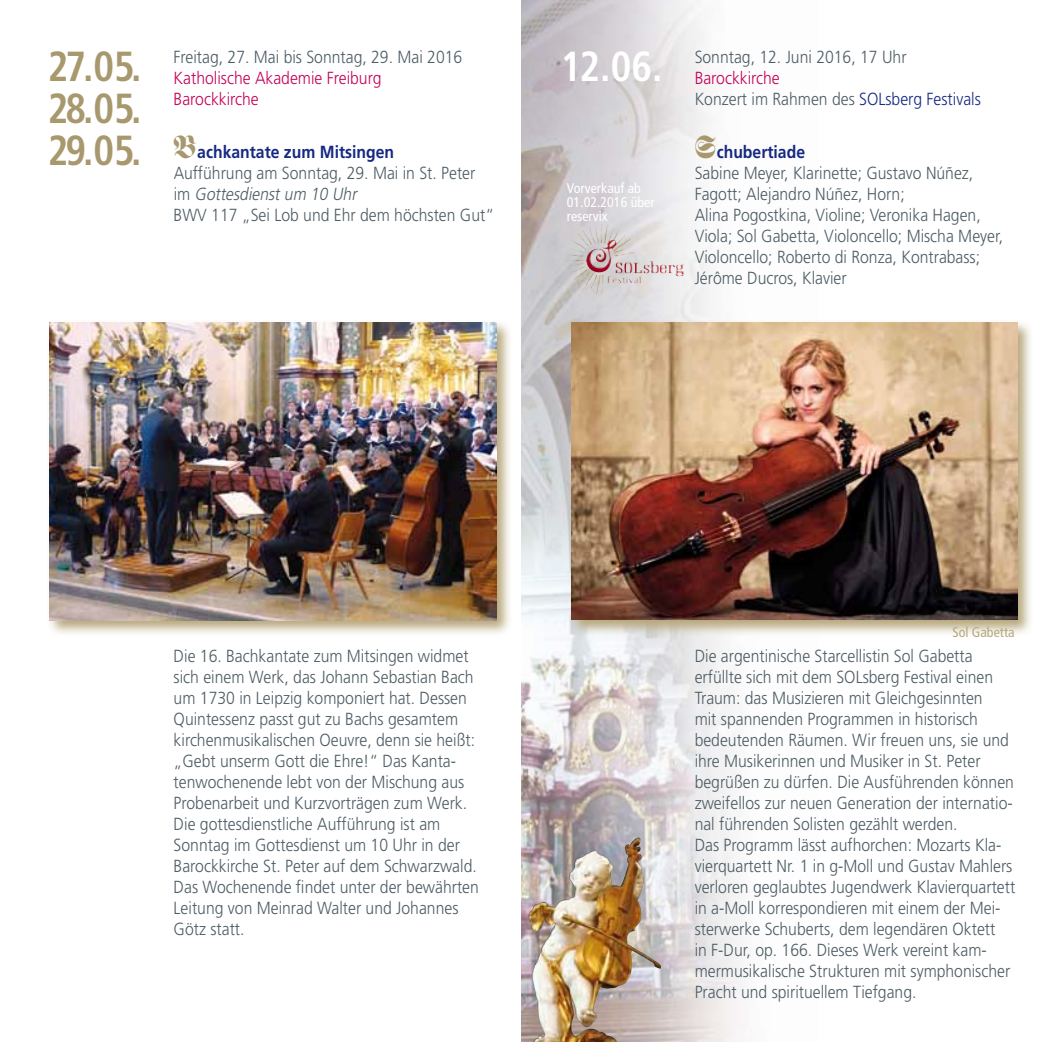
<style>
.page{position:relative;width:1042px;height:1042px;background:#fff}
.page>*{position:absolute;margin:0;border:0;box-sizing:border-box;transform-origin:0 0}
.t1{font:700 condensed 42px/42px "Frutiger";letter-spacing:-.035em;color:#a8986d;text-align:justify;scale:.95 1}
.t2{font:700 condensed 42px "Frutiger";color:#fff;scale:.95 1}
.t3{font:300 17.5px/21px "Frutiger";color:#4d5c64;scale:.9 1}
.t4{font:300 17.5px/21px "Frutiger";color:#c50058;scale:.9 1}
.t5{font:condensed 14px/14px "Frutiger";color:#fff}
.t6{font:condensed 14px "Frutiger";color:#b7a87d}
.s1{font-family:"Fette Fraktur";font-weight:400;font-size:31.5px;color:#a8986d}
.s2{font-weight:700;color:#162983}
.s3{font-style:italic}
.s4{color:#c50058}
.s5{color:#162983}
</style>
<div class="page">
<img style="left:521px;top:0;width:220px;height:1042px">
<svg style="left:49px;top:322px;width:461px;height:312px;background:#d5ccb8"></svg>
<img style="left:50px;top:322px;width:446px;height:298px">
<svg style="left:569px;top:320px;width:462px;height:316px"></svg>
<img style="left:572px;top:322px;width:445px;height:297px">
<img style="left:588px;top:224px;width:26px;height:42px">
<img style="left:528px;top:838px;width:109px;height:101px">
<p class="t3" style="left:174px;top:47px;width:322px">Freitag, 27. Mai bis Sonntag, 29. Mai 2016</p>
<p class="t4" style="left:174px;top:68px;width:233px">Katholische Akademie Freiburg<br>Barockkirche</p>
<p class="t3" style="left:174px;top:141px;width:357px"><span class="s1">B</span><span class="s2">achkantate zum Mitsingen<br></span>Aufführung am Sonntag, 29. Mai in St. Peter<br>i m <span class="s3">Gottesdienstum 10 Uhr<br></span>BWV 117 „Sei Lob und Ehr dem höchsten Gut“</p>
<h1 class="t1" style="left:48px;top:46px;width:100px">27.05.<br>28.05.<br>29.05.</h1>
<h1 class="t2" style="left:561px;top:42px;width:108px">12.06.</h1>
<p class="t5" style="left:567px;top:182px;width:89px">Vorverkauf ab<br>01.02.2016 über reservix</p>
<p class="t3" style="left:694px;top:47px;width:237px">Sonntag, 12. Juni 2016, 17 Uhr</p>
<p class="t3" style="left:694px;top:68px;width:319px"><span class="s4">Barockkirche<br></span>Konzert im Rahmen des <span class="s5">SOLsberg Festivals</span></p>
<p class="t3" style="left:694px;top:141px;width:344px"><span class="s1">S</span><span class="s2">chubertiade<br></span>Sabine Meyer, Klarinette; Gustavo Núñez, Fagott; Alejandro Núñez, Horn;<br>Alina Pogostkina, Violine; Veronika Hagen, Viola; Sol Gabetta, Violoncello; Mischa Meyer, Violoncello; Roberto di Ronza, Kontrabass; Jérôme Ducros, Klavier</p>
<p class="t3" style="left:174px;top:645px;width:341px">Die 16. Bachkantate zum Mitsingen widmet sich einem Werk, das Johann Sebastian Bach um 1730 in Leipzig komponiert hat. Dessen Quintessenz passt gut zu Bachs gesamtem kirchenmusikalischen Oeuvre, denn sie heißt: „Gebt unserm Gott die Ehre!“ Das Kanta&shy;tenwochenende lebt von der Mischung aus Probenarbeit und Kurzvorträgen zum Werk.<br>Die gottesdienstliche Aufführung ist am Sonntag im Gottesdienst um 10 Uhr in der Barockkirche St. Peter auf dem Schwarzwald.<br>Das Wochenende findet unter der bewährten Leitung von Meinrad Walter und Johannes Götz statt.</p>
<p class="t6" style="left:952px;top:624px;width:64px">Sol Gabetta</p>
<p class="t3" style="left:694px;top:645px;width:358px">Die argentinische Starcellistin Sol Gabetta erfüllte sich mit dem SOLsberg Festival einen Traum: das Musizieren mit Gleichgesinnten<br>mit spannenden Programmen in historisch bedeutenden Räumen. Wir freuen uns, sie und ihre Musikerinnen und Musiker in St. Peter begrüßen zu dürfen. Die Ausführenden können zweifellos zur neuen Generation der internatio&shy;nal führenden Solisten gezählt werden.<br>Das Programm lässt aufhorchen: Mozarts Kla&shy;vierquartett Nr. 1 in g-Moll und Gustav Mahlers verloren geglaubtes Jugendwerk Klavierquartett in a-Moll korrespondieren mit einem der Mei&shy;sterwerke Schuberts, dem legendären Oktett<br>in F-Dur, op. 166. Dieses Werk vereint kam&shy;mermusikalische Strukturen mit symphonischer Pracht und spirituellem Tiefgang.</p>
</div>
